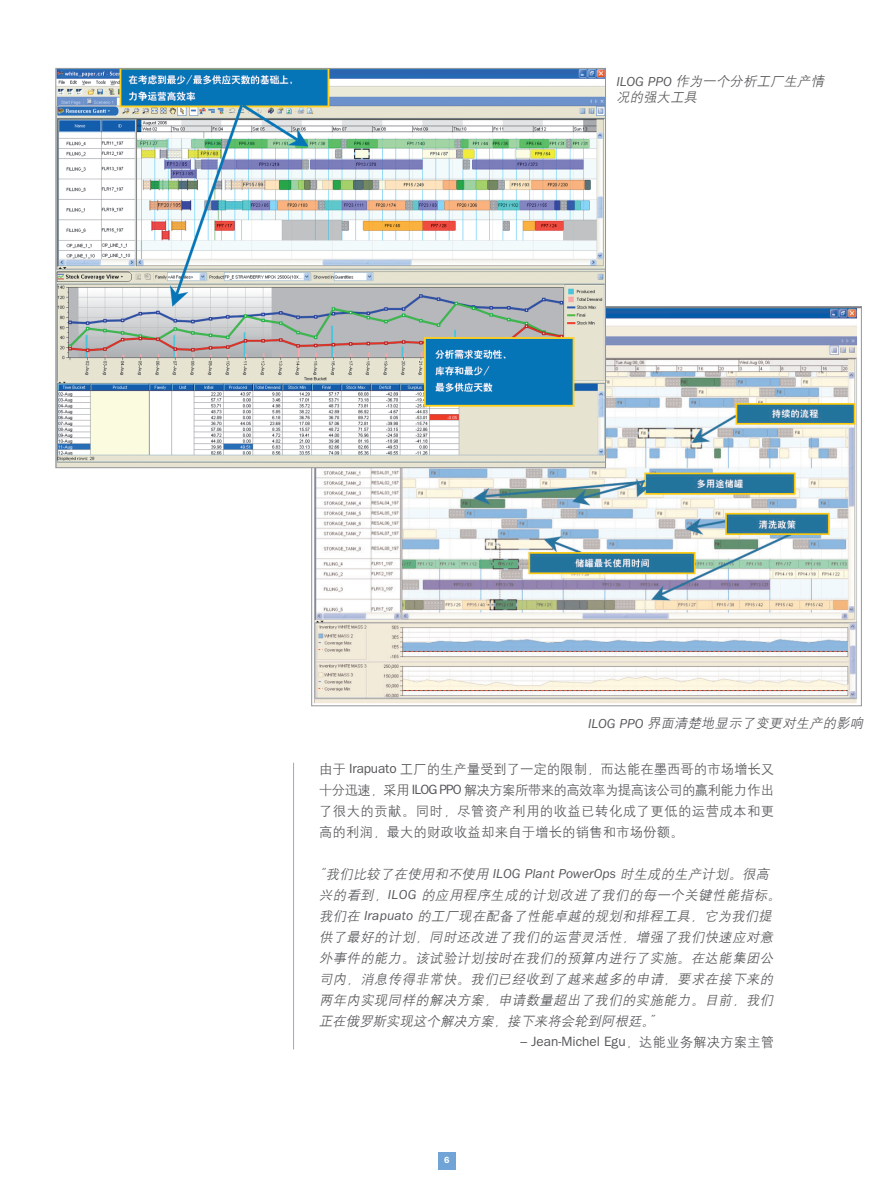
<style>
.page{position:relative;width:893px;height:1191px;background:#fff}
.page>*{position:absolute;margin:0;border:0;box-sizing:border-box;transform-origin:0 0}
.t1{font:italic 13.5px/21px "H Yg 2 gj";color:#57585a}
.t2{font:13.5px/21px "H Yg 2 gj";color:#57585a;text-align:justify}
.t3{font:13.5px "Franklin Gothic";color:#57585a}
.t4{font:600 9px "Franklin Gothic";color:#fff}
.s1{font-family:"Franklin Gothic"}
.s2{font-family:"H Yg 2 gj"}
</style>
<div class="page">
<img style="left:313px;top:308px;width:546px;height:396px">
<hr style="left:293px;top:763px;width:1px;height:286px;background:#86afdc">
<div style="left:438px;top:1152px;width:17px;height:17px;background:#70a3d6"></div>
<img style="left:57px;top:70px;width:547px;height:396px">
<p class="t1" style="left:616px;top:73px;width:212px;line-height:16.2px"><span class="s1">I L O G PP O</span> 作为一个分析工厂生产情况的强大工具</p>
<p class="t1" style="left:588px;top:712px;width:280px"><span class="s1">I L O G P P O</span> 界面清楚地显示了变更对生产的影响</p>
<p class="t2" style="left:319px;top:758px;width:456px">由于 <span class="s1">Irapuato</span> 工厂的生产量受到了一定的限制，而达能在墨西哥的市场增长又十分迅速，采用 <span class="s1">ILOG PPO</span> 解决方案所带来的高效率为提高该公司的赢利能力作出了很大的贡献。同时，尽管资产利用的收益已转化成了更低的运营成本和更高的利润，最大的财政收益却来自于增长的销售和市场份额。</p>
<p class="t1" style="left:319px;top:863px;width:466px;text-indent:-7px">“我们比较了在使用和不使用 <span class="s1">I L O G Pla n t Po we rOps</span> 时生成的生产计划。很高兴的看到，<span class="s1">I L O G</span> 的应用程序生成的计划改进了我们的每一个关键性能指标。我们在 <span class="s1">I ra p u a t o</span> 的工厂现在配备了性能卓越的规划和排程工具，它为我们提供了最好的计划，同时还改进了我们的运营灵活性，增强了我们快速应对意外事件的能力。该试验计划按时在我们的预算内进行了实施。在达能集团公司内，消息传得非常快。我们已经收到了越来越多的申请，要求在接下来的两年内实现同样的解决方案，申请数量超出了我们的实施能力。目前，我们正在俄罗斯实现这个解决方案，接下来将会轮到阿根廷。”</p>
<p class="t3" style="left:520px;top:1037px;width:255px">– Jean-Michel Egu<span class="s2">，达能业务解决方案主管</span></p>
<p class="t4" style="left:444px;top:1157px;width:7px">6</p>
</div>
